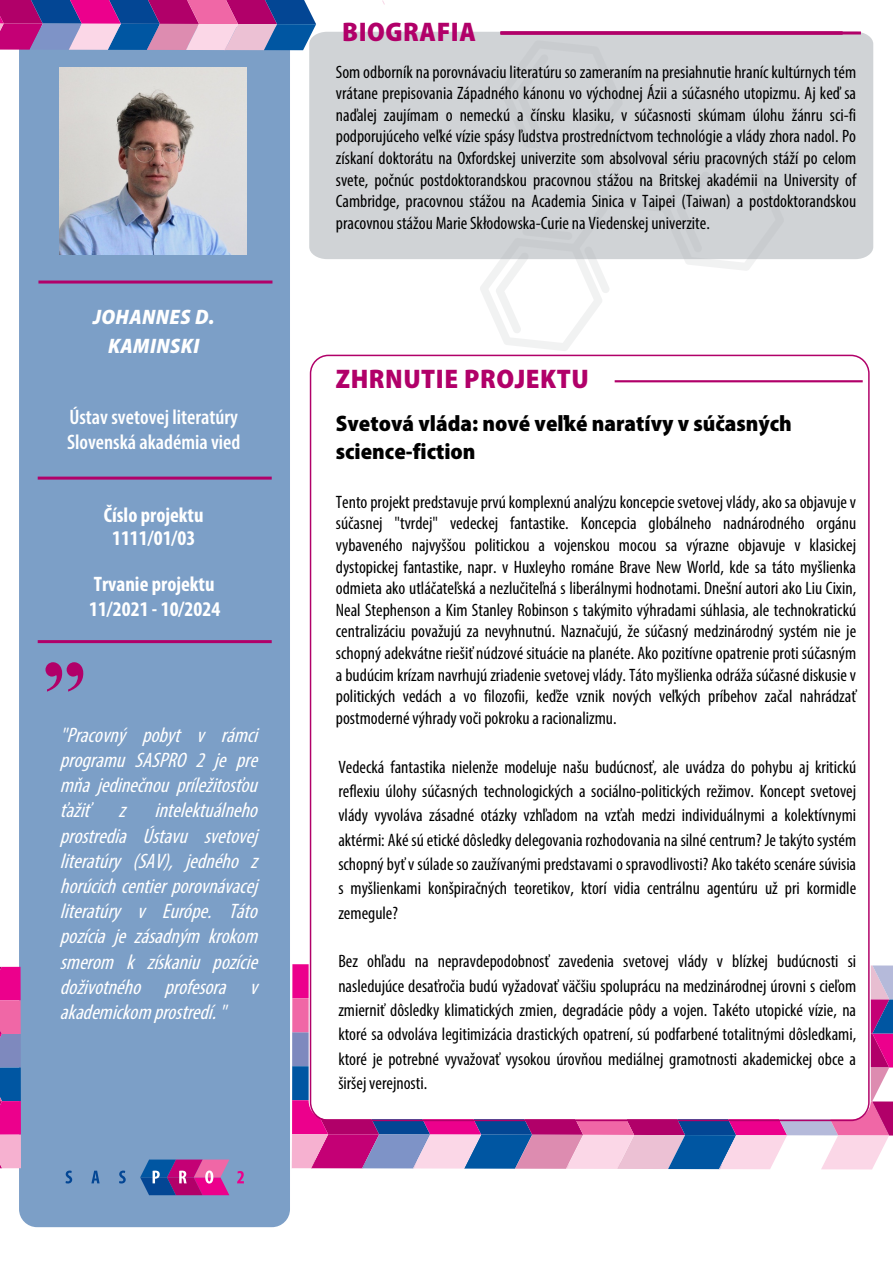
<style>
.page{position:relative;width:893px;height:1263px;background:#fff}
.page>*{position:absolute;margin:0;border:0;box-sizing:border-box;transform-origin:0 0}
.t1{font:700 90px "Times New Roman";color:#b10069}
.t2{font:900 semi-condensed 27px "Myriad Pro";letter-spacing:.02em;color:#b10069}
.t3{font:900 semi-condensed 22.5px/28.2px "Myriad Pro";color:#000}
.t4{font:italic condensed 21px/25.2px "Myriad Pro";color:#fff;text-align:justify}
.t5{font:700 condensed 21px/23.4px "Myriad Pro";color:#fff;text-align:center}
.t6{font:600 condensed 21px/25.2px "Myriad Pro";color:#fff}
.t7{font:italic 900 semi-condensed 21px/28.8px "Myriad Pro";letter-spacing:.02em;color:#fff;text-align:center}
.t8{font:condensed 18px/21.6px "Myriad Pro";color:#000;text-align:justify}
</style>
<div class="page">
<svg style="left:292px;top:964px;width:601px;height:205px;background:#b479b4"></svg>
<div style="left:309px;top:349px;width:562px;height:770px;background:#fff;border-radius:18px"></div>
<div style="left:309px;top:32px;width:564px;height:227px;background:#d0d3d6"></div>
<div style="left:19px;top:27px;width:271px;height:1200px;background:#7c9fc7;border-radius:18px"></div>
<hr style="left:38px;top:477px;width:234px;height:3px;background:#b10069">
<svg style="left:237px;top:1171px;width:7px;height:12px"></svg>
<svg style="left:140px;top:1159px;width:89px;height:36px;background:#914599"></svg>
<svg style="left:66px;top:1170px;width:60px;height:13px"></svg>
<hr style="left:38px;top:640px;width:234px;height:3px;background:#b10069">
<hr style="left:38px;top:281px;width:234px;height:3px;background:#b10069">
<svg style="left:0;top:967px;width:21px;height:201px;background:#b455a8"></svg>
<svg style="left:0;top:0;width:316px;height:50px;background:#925ea3"></svg>
<svg style="left:480px;top:40px;width:304px;height:311px"></svg>
<hr style="left:615px;top:380px;width:248px;height:2px;background:#b10069">
<svg style="left:501px;top:31px;width:360px;height:4px"></svg>
<hr style="left:500px;top:32px;width:342px;height:3px;background:#b10069">
<img style="left:59px;top:67px;width:187px;height:188px">
<p class="t7" style="left:93px;top:302px;width:123px">JOHANNES D.<br>KAMINSKI</p>
<p class="t6" style="left:67px;top:404px;width:175px">Ústav svetovej literatúry<br>Slovenská akadémia vied</p>
<p class="t5" style="left:104px;top:503px;width:101px">Číslo projektu<br>1111/01/03</p>
<p class="t5" style="left:89px;top:571px;width:133px;line-height:25.2px;text-align:left">Trvanie projektu<br>11/2021 - 10/2024</p>
<h1 class="t1" style="left:42px;top:581px;width:46px">„</h1>
<p class="t4" style="left:60px;top:722px;width:205px">"Pracovný pobyt v rámci programu SASPRO 2 je pre mňajedinečnoupríležitosťou ťažiť</p>
<p class="t4" style="left:60px;top:797px;width:205px;text-align:left;text-indent:59px">z intelektuálneho prostredia Ústavu svetovej literatúry (SAV), jedného z horúcichcentierporovnávacej literatúry v Európe. Táto pozícia je zásadným krokom smerom k získaniu pozície doživotného profesora v akademickom prostredí."</p>
<h2 class="t2" style="left:342px;top:17px;width:135px">BIOGRAFIA</h2>
<p class="t8" style="left:336px;top:61px;width:522px">Som odborník na porovnávaciu literatúru so zameraním na presiahnutie hraníc kultúrnych tém vrátane prepisovania Západného kánonu vo východnej Ázii a súčasného utopizmu. Aj keď sa naďalej zaujímam o nemeckú a čínsku klasiku, v súčasnosti skúmam úlohu žánru sci-fi podporujúceho veľké vízie spásy ľudstva prostredníctvom technológie a vlády zhora nadol. Po získaní doktorátu na Oxfordskej univerzite som absolvoval sériu pracovných stáží po celom svete, počnúc postdoktorandskou pracovnou stážou na Britskej akadémii na University of Cambridge, pracovnou stážou na Academia Sinica v Taipei (Taiwan) a postdoktorandskou pracovnou stážou Marie Skłodowska-Curie na Viedenskej univerzite.</p>
<h2 class="t2" style="left:336px;top:361px;width:254px">ZHRNUTIE PROJEKTU</h2>
<p class="t3" style="left:336px;top:408px;width:457px">Svetová vláda: nové veľké naratívy v súčasných science-fiction</p>
<p class="t8" style="left:336px;top:491px;width:522px">Tento projekt predstavuje prvú komplexnú analýzu koncepcie svetovej vlády, ako sa objavuje v súčasnej "tvrdej" vedeckej fantastike. Koncepcia globálneho nadnárodného orgánu vybaveného najvyššou politickou a vojenskou mocou sa výrazne objavuje v klasickej dystopickej fantastike, napr. v Huxleyho románe Brave New World, kde sa táto myšlienka odmieta ako utláčateľská a nezlučiteľná s liberálnymi hodnotami. Dnešní autori ako Liu Cixin, Neal Stephenson a Kim Stanley Robinson s takýmito výhradami súhlasia, ale technokratickú centralizáciu považujú za nevyhnutnú. Naznačujú, že súčasný medzinárodný systém nie je schopný adekvátne riešiť núdzové situácie na planéte. Ako pozitívne opatrenie proti súčasným a budúcim krízam navrhujú zriadenie svetovej vlády. Táto myšlienka odráža súčasné diskusie v politických vedách a vo filozofii, keďže vznik nových veľkých príbehov začal nahrádzať postmoderné výhrady voči pokroku a racionalizmu.</p>
<p class="t8" style="left:338px;top:754px;width:519px;line-height:24.3px">Vedecká fantastika nielenže modeluje našu budúcnosť, ale uvádza do pohybu aj kritickú reflexiu úlohy súčasných technologických a sociálno-politických režimov. Koncept svetovej vlády vyvoláva zásadné otázky vzhľadom na vzťah medzi individuálnymi a kolektívnymi aktérmi: Aké sú etické dôsledky delegovania rozhodovania na silné centrum? Je takýto systém schopný byť v súlade so zaužívanými predstavami o spravodlivosti? Ako takéto scenáre súvisia s myšlienkami konšpiračných teoretikov, ktorí vidia centrálnu agentúru už pri kormidle zemegule?</p>
<p class="t8" style="left:338px;top:949px;width:519px;line-height:24.3px">Bez ohľadu na nepravdepodobnosť zavedenia svetovej vlády v blízkej budúcnosti si nasledujúce desaťročia budú vyžadovať väčšiu spoluprácu na medzinárodnej úrovni s cieľom zmierniť dôsledky klimatických zmien, degradácie pôdy a vojen. Takéto utopické vízie, na ktoré sa odvoláva legitimizácia drastických opatrení, sú podfarbené totalitnými dôsledkami, ktoré je potrebné vyvažovať vysokou úrovňou mediálnej gramotnosti akademickej obce a širšej verejnosti.</p>
</div>
